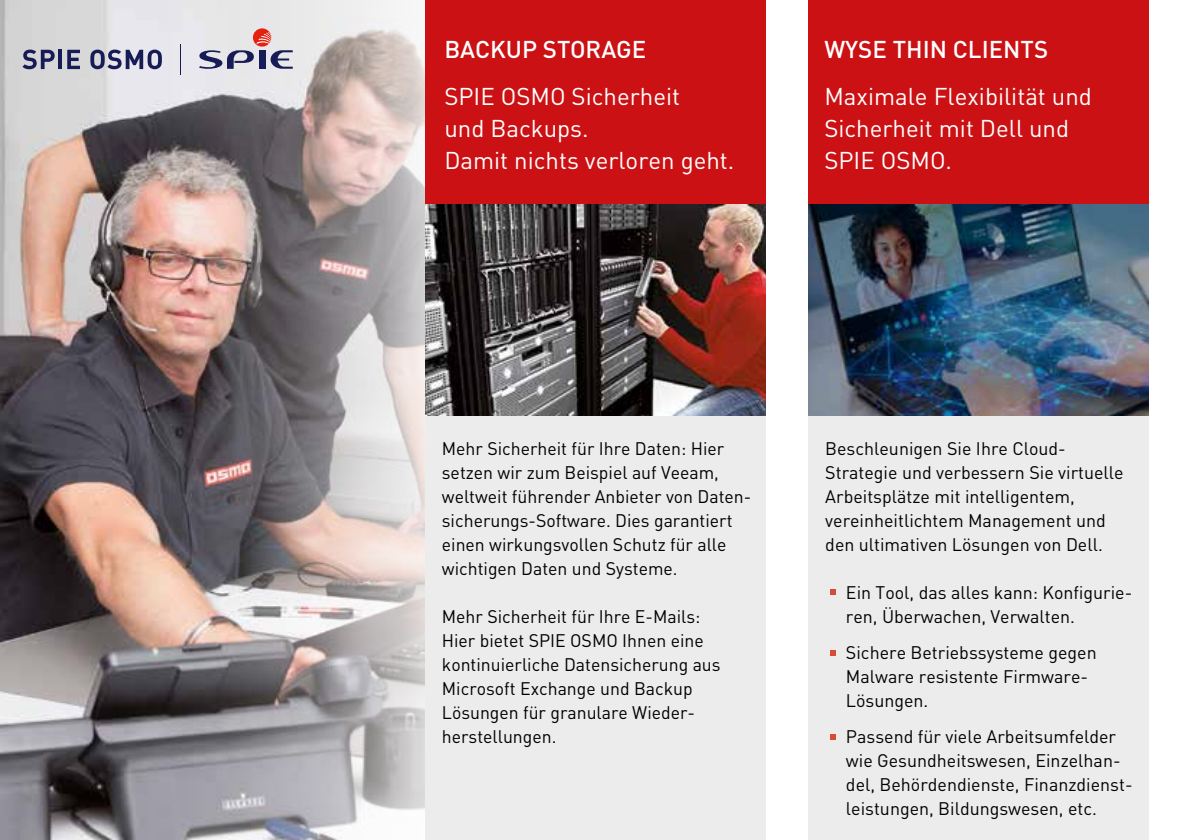
<style>
.page{position:relative;width:1191px;height:840px;background:#fff}
.page>*{position:absolute;margin:0;border:0;box-sizing:border-box;transform-origin:0 0}
.t1{font:60px "DIN";color:#d64c35}
.t2{font:24px/32px "DIN";color:#fff}
.t3{font:500 24px "DIN";color:#fff}
.t4{font:18px/24px "DIN";color:#000}
</style>
<div class="page">
<img style="left:0;top:0;width:425px;height:839px">
<div style="left:425px;top:0;width:340px;height:204px;background:#cb1114"></div>
<div style="left:425px;top:405px;width:340px;height:434px;background:#ececed"></div>
<img style="left:425px;top:204px;width:340px;height:211px">
<div style="left:808px;top:0;width:340px;height:206px;background:#cb1114"></div>
<div style="left:808px;top:403px;width:340px;height:436px;background:#ececed"></div>
<img style="left:808px;top:204px;width:340px;height:211px">
<svg style="left:199px;top:28px;width:94px;height:41px;background:#beb4bf"></svg>
<hr style="left:180px;top:44px;width:1px;height:30px;background:#171c56">
<svg style="left:22px;top:50px;width:33px;height:19px"></svg>
<hr style="left:58px;top:50px;width:4px;height:19px;background:#171c56">
<svg style="left:67px;top:50px;width:13px;height:19px"></svg>
<svg style="left:90px;top:50px;width:72px;height:19px"></svg>
<h2 class="t3" style="left:444px;top:34px;width:203px">BACKUP STORAGE</h2>
<h2 class="t2" style="left:444px;top:79px;width:291px">SPIE OSMO Sicherheit<br>und Backups.<br>Damit nichts verloren geht.</h2>
<h2 class="t3" style="left:824px;top:34px;width:225px">WYSE THIN CLIENTS</h2>
<h2 class="t2" style="left:824px;top:79px;width:269px">Maximale Flexibilität und<br>Sicherheit mit Dell und<br>SPIE OSMO.</h2>
<p class="t4" style="left:442px;top:435px;width:311px">Mehr Sicherheit für Ihre Daten: Hier setzen wir zum Beispiel auf Veeam, weltweit führender Anbieter von Daten&shy;sicherungs-Software. Dies garantiert einen wirkungsvollen Schutz für alle wichtigen Daten und Systeme.</p>
<p class="t4" style="left:442px;top:603px;width:280px">Mehr Sicherheit für Ihre E-Mails:<br>Hier bietet SPIE OSMO Ihnen eine kontinuierliche Datensicherung aus<br>Microsoft Exchange und Backup<br>Lösungen für granulare Wieder&shy;herstellungen.</p>
<p class="t4" style="left:825px;top:435px;width:300px">Beschleunigen Sie Ihre Cloud-Strategie und verbessern Sie virtuelle Arbeitsplätze mit intelligentem, vereinheitlichtem Management und den ultimativen Lösungen von Dell.</p>
<h1 class="t1" style="left:825px;top:549px;width:18px">·</h1>
<p class="t4" style="left:846px;top:579px;width:288px">Ein Tool, das alles kann: Konfigurie&shy;ren, Überwachen, Verwalten.</p>
<h1 class="t1" style="left:825px;top:609px;width:18px">·</h1>
<p class="t4" style="left:846px;top:639px;width:252px">Sichere Betriebssysteme gegen<br>Malware resistente Firmware-<br>Lösungen.</p>
<h1 class="t1" style="left:825px;top:693px;width:18px">·</h1>
<p class="t4" style="left:846px;top:723px;width:288px">Passend für viele Arbeitsumfelder wie Gesundheitswesen, Einzelhan&shy;del, Behördendienste, Finanzdienst&shy;leistungen, Bildungswesen, etc.</p>
</div>
